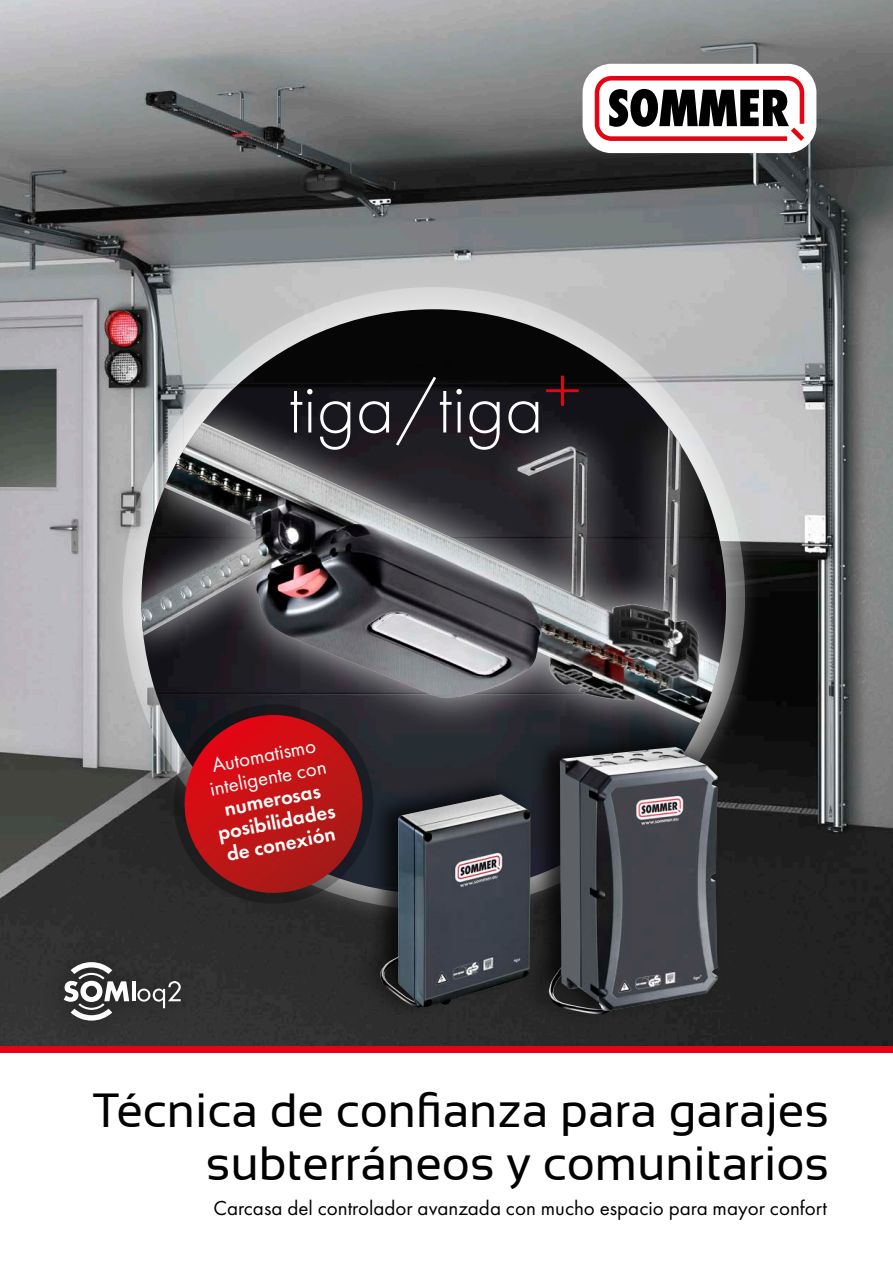
<style>
.page{position:relative;width:893px;height:1263px;background:#fff}
.page>*{position:absolute;margin:0;border:0;box-sizing:border-box;transform-origin:0 0}
.t1{font:300 75px "Futura PT";color:#fff}
.t2{font:48px/53.1px "Sansation";color:#000;text-align:right}
.t3{font:21px "Futura PT";color:#000}
.t4{font:600 21px/22.5px "Futura PT";color:#fff;text-align:center}
.t5{font:21px/22.5px "Futura PT";color:#fff;text-align:center}
</style>
<div class="page">
<img style="left:0;top:0;width:893px;height:1046px">
<div style="left:106px;top:274px;width:655px;height:655px;background:#fff;opacity:.75"></div>
<img style="left:141px;top:309px;width:585px;height:585px;border-radius:292px">
<div style="left:107px;top:391px;width:645px;height:364px;background:#fff;opacity:.75"></div>
<img style="left:141px;top:422px;width:579px;height:301px">
<div style="left:519px;top:725px;width:203px;height:301px;background:#000;opacity:.75"></div>
<img style="left:549px;top:747px;width:169px;height:267px">
<div style="left:351px;top:772px;width:184px;height:247px;background:#000;opacity:.75"></div>
<img style="left:380px;top:794px;width:150px;height:213px">
<div style="left:0;top:1046px;width:893px;height:6px;background:#e30612"></div>
<svg style="left:171px;top:701px;width:205px;height:205px;background:#851d20"></svg>
<div style="left:583px;top:64px;width:233px;height:89px;background:#fff;border-radius:29px"></div>
<svg style="left:595px;top:76px;width:209px;height:65px"></svg>
<div style="left:42px;top:939px;width:161px;height:104px;background:#323232"></div>
<hr style="left:132px;top:981px;width:3px;height:20px;background:#fff">
<svg style="left:64px;top:962px;width:65px;height:58px"></svg>
<svg style="left:137px;top:981px;width:44px;height:27px"></svg>
<h1 class="t1" style="left:288px;top:365px;width:294px">tiga/tiga<sup>+</sup></h1>
<p class="t5" style="left:204px;top:755px;width:120px;rotate:-11deg">Automatismo inteligente con</p>
<p class="t4" style="left:212px;top:799px;width:121px;rotate:-11deg">numerosas posibilidades de conexión</p>
<h2 class="t2" style="left:92px;top:1084px;width:738px">Técnica de confianza para garajes subterráneos y comunitarios</h2>
<p class="t3" style="left:213px;top:1196px;width:615px">Carcasa del controlador avanzada con mucho espacio para mayor confort</p>
</div>
